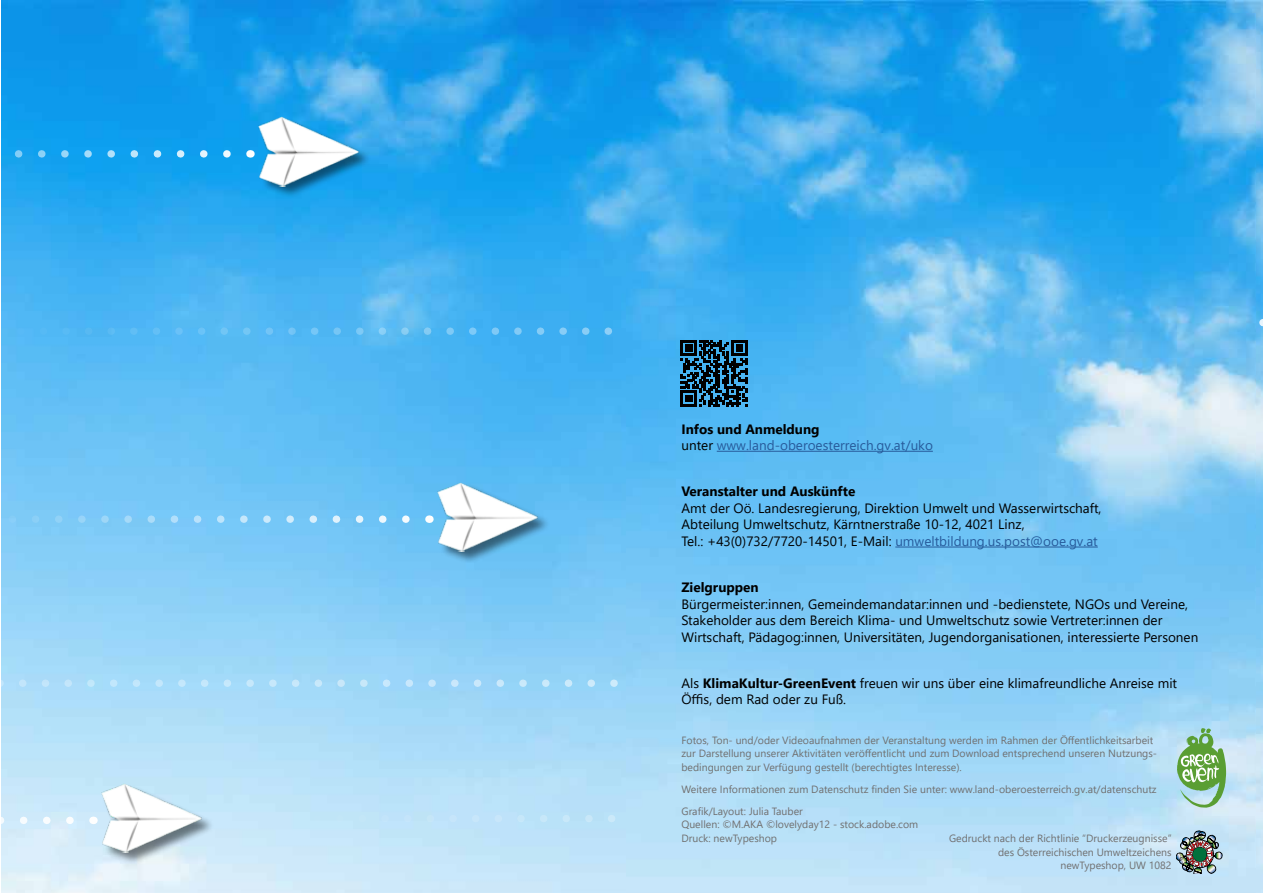
<style>
.page{position:relative;width:1263px;height:893px;background:#fff}
.page>*{position:absolute;margin:0;border:0;box-sizing:border-box;transform-origin:0 0}
.t1{font:13.5px/16.5px "Segoe UI";color:#000}
.t2{font:13.5px/16.5px "Segoe UI";color:#275b9b}
.t3{font:700 13.5px "Segoe UI";color:#000}
.t4{font:10.5px/13.5px "Segoe UI";color:#706f6f}
.s1{font-weight:700;color:#000}
.s2{color:#000}
.s3{color:#275b9b}
.s4{font-weight:700}
</style>
<div class="page">
<img style="left:1px;top:0;width:1262px;height:893px">
<svg style="left:1px;top:679px;width:1262px;height:8px;background:#a8dbf9"></svg>
<div style="left:439px;top:483px;width:112px;height:81px;background:#000;opacity:.5"></div>
<img style="left:438px;top:482px;width:102px;height:69px">
<svg style="left:1px;top:515px;width:405px;height:8px;background:#86cdf7"></svg>
<svg style="left:314px;top:815px;width:949px;height:7px;background:#bfe3f8"></svg>
<svg style="left:1255px;top:279px;width:8px;height:58px"></svg>
<img style="left:626px;top:14px;width:629px;height:879px">
<div style="left:260px;top:118px;width:112px;height:81px;background:#000;opacity:.5"></div>
<img style="left:259px;top:117px;width:102px;height:69px">
<svg style="left:1px;top:150px;width:226px;height:8px;background:#35aff1"></svg>
<div style="left:103px;top:784px;width:112px;height:81px;background:#000;opacity:.5"></div>
<img style="left:102px;top:783px;width:102px;height:70px">
<svg style="left:1px;top:817px;width:69px;height:7px"></svg>
<hr style="left:717px;top:451px;width:216px;height:1px;background:#275b9b">
<hr style="left:895px;top:547px;width:203px;height:1px;background:#275b9b">
<img style="left:1176px;top:831px;width:46px;height:43px">
<svg style="left:16px;top:327px;width:954px;height:80px;background:#4fb1ea"></svg>
<svg style="left:1177px;top:728px;width:49px;height:80px;background:#96c59b"></svg>
<p class="t2" style="left:681px;top:419px;width:253px"><span class="s1">Infos und Anmeldung<br></span><span class="s2">unter</span> www.land-oberoesterreich.gv.at/uko</p>
<p class="t3" style="left:681px;top:479px;width:175px">Veranstalter und Auskünfte</p>
<p class="t1" style="left:681px;top:499px;width:422px">Amt der Oö. Landesregierung, Direktion Umwelt und Wasserwirtschaft,<br>Abteilung Umweltschutz, Kärntnerstraße 10-12, 4021 Linz,<br>Tel.: +43(0)732/7720-14501, E-Mail: <span class="s3">umweltbildung.us.post@ooe.gv.at</span></p>
<p class="t3" style="left:681px;top:575px;width:79px">Zielgruppen</p>
<p class="t1" style="left:681px;top:594px;width:518px">Bürgermeister:innen, Gemeindemandatar:innen und -bedienstete, NGOs und Vereine,<br>Stakeholder aus dem Bereich Klima- und Umweltschutz sowie Vertreter:innen der<br>Wirtschaft, Pädagog:innen, Universitäten, Jugendorganisationen, interessierte Personen</p>
<p class="t1" style="left:681px;top:674px;width:497px">Als <span class="s4">KlimaKultur-GreenEvent</span> freuen wir uns über eine klimafreundliche Anreise mit<br>Öffis, dem Rad oder zu Fuß.</p>
<p class="t4" style="left:681px;top:732px;width:477px">Fotos, Ton- und/oder Videoaufnahmen der Veranstaltung werden im Rahmen der Öffentlichkeitsarbeit zur Darstellung unserer Aktivitäten veröffentlicht und zum Download entsprechend unseren Nutzungs&shy;bedingungen zur Verfügung gestellt (berechtigtes Interesse).</p>
<p class="t4" style="left:681px;top:777px;width:477px;line-height:22px">Weitere Informationen zum Datenschutz finden Sie unter: www.land-oberoesterreich.gv.at/datenschutz<br>Grafik/Layout: Julia Tauber</p>
<p class="t4" style="left:681px;top:817px;width:238px">Quellen: ©M.AKA ©lovelyday12 - stock.adobe.com<br>Druck: newTypeshop</p>
<p class="t4" style="left:949px;top:831px;width:224px;text-align:right">Gedruckt nach der Richtlinie “Druckerzeugnisse” des Österreichischen Umweltzeichens newTypeshop, UW 1082</p>
</div>
